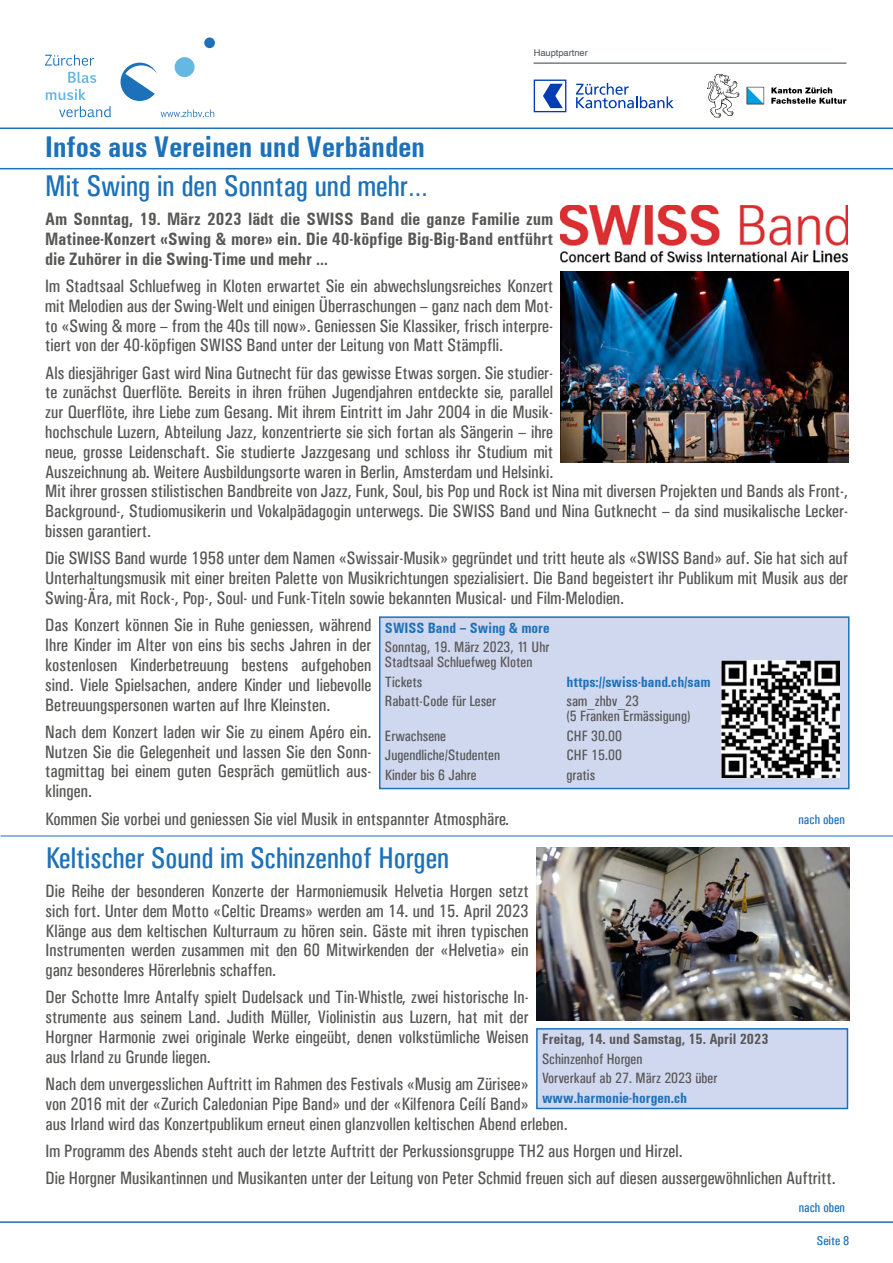
<style>
.page{position:relative;width:893px;height:1263px;background:#fff}
.page>*{position:absolute;margin:0;border:0;box-sizing:border-box;transform-origin:0 0}
.t1{font:30px "Univers Condensed";color:#1d71b8}
.t2{font:700 condensed 30px "Univers";color:#1d71b8}
.t3{font:18px/19.8px "Univers Condensed";color:#575756;text-align:justify}
.t4{font:700 condensed 18px/19.8px "Univers";color:#575756;text-align:justify}
.t5{font:15px/15px "Univers Condensed";color:#575756}
.t6{font:700 condensed 15px "Univers";color:#1d71b8}
.t7{font:700 condensed 15px "Univers";color:#575756}
.t8{font:13.5px "Univers Condensed";color:#1d71b8}
.t9{font:12.9px "Univers Condensed";color:#1d71b8;scale:1.05 1}
.t10{font:9.3px "Helvetica";color:#4a5058}
</style>
<div class="page">
<svg style="left:45px;top:55px;width:49px;height:11px"></svg>
<svg style="left:68px;top:72px;width:28px;height:11px"></svg>
<svg style="left:46px;top:89px;width:40px;height:11px"></svg>
<svg style="left:59px;top:106px;width:52px;height:11px"></svg>
<svg style="left:121px;top:63px;width:36px;height:38px"></svg>
<div style="left:175px;top:57px;width:20px;height:20px;background:#64b8e1;border-radius:50%"></div>
<div style="left:204px;top:38px;width:11px;height:10px;background:#1d71b8;border-radius:50%"></div>
<svg style="left:161px;top:110px;width:53px;height:7px"></svg>
<svg style="left:534px;top:80px;width:32px;height:32px"></svg>
<svg style="left:576px;top:83px;width:98px;height:25px"></svg>
<svg style="left:771px;top:87px;width:75px;height:17px"></svg>
<svg style="left:707px;top:74px;width:32px;height:44px"></svg>
<svg style="left:747px;top:87px;width:17px;height:17px"></svg>
<hr style="left:534px;top:63px;width:312px;height:1px;background:#4a5058">
<hr style="left:0;top:1221px;width:893px;height:2px;background:#1d71b8">
<hr style="left:0;top:128px;width:893px;height:1px;background:#1d71b8">
<hr style="left:0;top:168px;width:893px;height:1px;background:#1d71b8">
<img style="left:560px;top:205px;width:288px;height:58px">
<img style="left:561px;top:271px;width:287px;height:192px">
<div style="left:380px;top:617px;width:469px;height:171px;background:#d0d8ef"></div>
<div style="left:379px;top:616px;width:470px;height:173px;border:2px solid #1d71b8"></div>
<img style="left:721px;top:660px;width:118px;height:118px">
<hr style="left:0;top:836px;width:893px;height:1px;background:#1d71b8">
<div style="left:537px;top:1029px;width:310px;height:79px;background:#d0d8ef"></div>
<div style="left:536px;top:1028px;width:312px;height:81px;border:2px solid #1d71b8"></div>
<img style="left:536px;top:847px;width:313px;height:173px">
<h1 class="t2" style="left:45px;top:129px;width:381px">Infos aus Vereinen und Verbänden</h1>
<p class="t10" style="left:534px;top:47px;width:56px">Hauptpartner</p>
<h1 class="t1" style="left:45px;top:168px;width:384px">Mit Swing in den Sonntag und mehr…</h1>
<p class="t4" style="left:45px;top:209px;width:509px">Am Sonntag, 19. März 2023 lädt die SWISS Band die ganze Familie zum Matinee-Konzert «Swing &amp; more» ein. Die 40-köpfige Big-Big-Band entführt die Zuhörer in die Swing-Time und mehr …</p>
<p class="t3" style="left:45px;top:276px;width:509px">Im Stadtsaal Schluefweg in Kloten erwartet Sie ein abwechslungsreiches Konzert mit Melodien aus der Swing-Welt und einigen Überraschungen – ganz nach dem Mot&shy;to «Swing &amp; more – from the 40s till now». Geniessen Sie Klassiker, frisch interpre&shy;tiert von der 40-köpfigen SWISS Band unter der Leitung von Matt Stämpfli.</p>
<p class="t3" style="left:45px;top:363px;width:804px;text-align:left">Als diesjähriger Gast wird Nina Gutnecht für das gewisse Etwas sorgen. Sie studier-<br>te zunächst Querflöte. Bereits in ihren frühen Jugendjahren entdeckte sie, parallel<br>zur Querflöte, ihre Liebe zum Gesang. Mit ihrem Eintritt im Jahr 2004 in die Musik-<br>hochschule Luzern, Abteilung Jazz, konzentrierte sie sich fortan als Sängerin – ihre<br>neue, grosse Leidenschaft. Sie studierte Jazzgesang und schloss ihr Studium mit<br>Auszeichnung ab. Weitere Ausbildungsorte waren in Berlin, Amsterdam und Helsinki.<br>Mit ihrer grossen stilistischen Bandbreite von Jazz, Funk, Soul, bis Pop und Rock ist Nina mit diversen Projekten und Bands als Front-, Background-, Studiomusikerin und Vokalpädagogin unterwegs. Die SWISS Band und Nina Gutknecht – da sind musikalische Lecker&shy;bissen garantiert.</p>
<p class="t3" style="left:45px;top:548px;width:804px">Die SWISS Band wurde 1958 unter dem Namen «Swissair-Musik» gegründet und tritt heute als «SWISS Band» auf. Sie hat sich auf Unterhaltungsmusik mit einer breiten Palette von Musikrichtungen spezialisiert. Die Band begeistert ihr Publikum mit Musik aus der Swing-Ära, mit Rock-, Pop-, Soul- und Funk-Titeln sowie bekannten Musical- und Film-Melodien.</p>
<p class="t3" style="left:45px;top:615px;width:328px">Das Konzert können Sie in Ruhe geniessen, während Ihre Kinder im Alter von eins bis sechs Jahren in der kostenlosen Kinderbetreuung bestens aufgehoben sind. Viele Spielsachen, andere Kinder und liebevolle Betreuungspersonen warten auf Ihre Kleinsten.</p>
<p class="t3" style="left:45px;top:722px;width:328px">Nach dem Konzert laden wir Sie zu einem Apéro ein.<br>Nutzen Sie die Gelegenheit und lassen Sie den Sonn&shy;tagmittag bei einem guten Gespräch gemütlich aus&shy;klingen.</p>
<p class="t3" style="left:45px;top:808px;width:466px">Kommen Sie vorbei und geniessen Sie viel Musik in entspannter Atmosphäre.</p>
<p class="t8" style="left:798px;top:812px;width:48px">nach oben</p>
<p class="t6" style="left:385px;top:619px;width:166px">SWISS Band – Swing &amp; more</p>
<p class="t5" style="left:385px;top:640px;width:166px">Sonntag, 19. März 2023, 11 Uhr<br>Stadtsaal Schluefweg Kloten</p>
<p class="t5" style="left:385px;top:674px;width:39px">Tickets</p>
<p class="t6" style="left:566px;top:673px;width:145px">https://swiss-band.ch/sam</p>
<p class="t5" style="left:385px;top:694px;width:113px">Rabatt-Code für Leser</p>
<p class="t5" style="left:566px;top:694px;width:125px">sam_zhbv_23<br>(5 Franken Ermässigung)</p>
<p class="t5" style="left:385px;top:728px;width:63px">Erwachsene</p>
<p class="t5" style="left:566px;top:728px;width:57px">CHF 30.00</p>
<p class="t5" style="left:385px;top:748px;width:117px">Jugendliche/Studenten</p>
<p class="t5" style="left:566px;top:748px;width:57px">CHF 15.00</p>
<p class="t5" style="left:385px;top:767px;width:93px">Kinder bis 6 Jahre</p>
<p class="t5" style="left:566px;top:767px;width:30px">gratis</p>
<h1 class="t1" style="left:45px;top:840px;width:405px">Keltischer Sound im Schinzenhof Horgen</h1>
<p class="t3" style="left:45px;top:881px;width:485px">Die Reihe der besonderen Konzerte der Harmoniemusik Helvetia Horgen setzt sich fort. Unter dem Motto «Celtic Dreams» werden am 14. und 15. April 2023<br>Klänge aus dem keltischen Kulturraum zu hören sein. Gäste mit ihren typischen Instrumenten werden zusammen mit den 60 Mitwirkenden der «Helvetia» ein ganz besonderes Hörerlebnis schaffen.</p>
<p class="t3" style="left:45px;top:987px;width:485px">Der Schotte Imre Antalfy spielt Dudelsack und Tin-Whistle, zwei historische In&shy;strumente aus seinem Land. Judith Müller, Violinistin aus Luzern, hat mit der Horgner Harmonie zwei originale Werke eingeübt, denen volkstümliche Weisen aus Irland zu Grunde liegen.</p>
<p class="t3" style="left:45px;top:1074px;width:524px;text-align:left">Nach dem unvergesslichen Auftritt im Rahmen des Festivals «Musig am Zürisee»<br>von 2016 mit der «Zurich Caledonian Pipe Band» und der «Kilfenora Ceílí Band»<br>aus Irland wird das Konzertpublikum erneut einen glanzvollen keltischen Abend erleben.</p>
<p class="t3" style="left:45px;top:1137px;width:792px;line-height:27.3px">Im Programm des Abends steht auch der letzte Auftritt der Perkussionsgruppe TH2 aus Horgen und Hirzel.<br>Die Horgner Musikantinnen und Musikanten unter der Leitung von Peter Schmid freuen sich auf diesen aussergewöhnlichen Auftritt.</p>
<p class="t8" style="left:799px;top:1199px;width:48px">nach oben</p>
<p class="t7" style="left:542px;top:1030px;width:228px">Freitag, 14. und Samstag, 15. April 2023</p>
<p class="t5" style="left:542px;top:1049px;width:177px;line-height:19.5px">Schinzenhof Horgen<br>Vorverkauf ab 27. März 2023 über</p>
<p class="t6" style="left:542px;top:1089px;width:146px">www.harmonie-horgen.ch</p>
<p class="t9" style="left:817px;top:1233px;width:33px">Seite 8</p>
</div>
